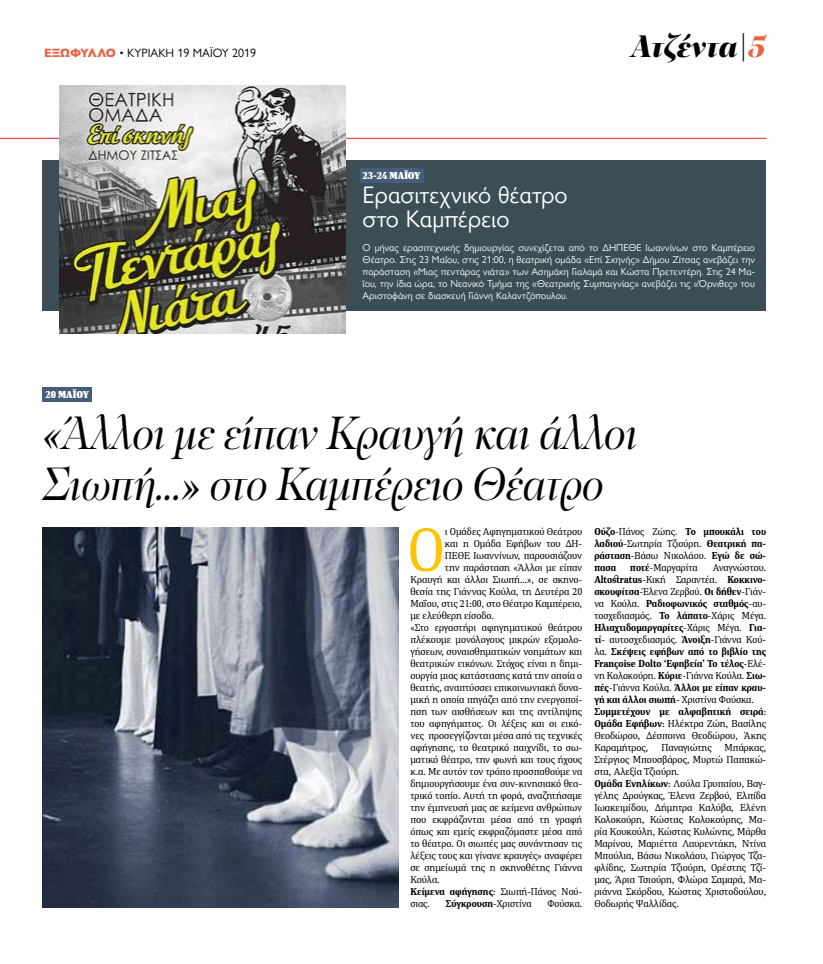
<style>
.page{position:relative;width:823px;height:964px;background:#fff}
.page>*{position:absolute;margin:0;border:0;box-sizing:border-box;transform-origin:0 0}
.t1{font:61.7px "PFDIN Serif";color:#ffc300}
.t2{font:italic 48px/51px "PF Regal Display Pro";letter-spacing:-.02em;color:#000;scale:.96 1}
.t3{font:italic 900 32px "PF Regal Display Pro";color:#000}
.t4{font:24px/24px "Gill Sans Nova";color:#fff}
.t5{font:12px "Gill Sans Nova";color:#000}
.t6{font:10px/12px "PFDIN Serif";color:#000}
.t7{font:10px/12px "Gill Sans Nova";color:#fff;text-align:justify}
.t8{font:700 10px/12px "PFDIN Serif";color:#000;text-align:justify}
.t9{font:900 10px "PFDIN Serif";color:#fff}
.s1{font-weight:800;color:#e46644}
.s2{color:#e46644}
.s3{font-weight:700}
.s4{font-weight:400}
</style>
<div class="page">
<hr style="left:0;top:138px;width:765px;height:1px;background:#ed1d24">
<div style="left:43px;top:160px;width:722px;height:151px;background:#3b4d57"></div>
<div style="left:359px;top:169px;width:64px;height:14px;background:#455c7b"></div>
<div style="left:43px;top:387px;width:49px;height:14px;background:#455c7b"></div>
<img style="left:60px;top:85px;width:285px;height:248px">
<img style="left:43px;top:527px;width:355px;height:380px">
<p class="t5" style="left:44px;top:45px;width:213px"><span class="s1">ΕΞΩΦΥΛΛΟ</span> • ΚΥΡΙΑΚΗ 19 ΜΑΪΟΥ 2019</p>
<h3 class="t3" style="left:630px;top:26px;width:137px">Ατζέντα|<span class="s2">5</span></h3>
<p class="t9" style="left:362px;top:169px;width:59px">23-24 ΜΑΐΟΥ</p>
<h3 class="t4" style="left:362px;top:183px;width:206px">Ερασιτεχνικό θέατρο στο Καμπέρειο</h3>
<p class="t7" style="left:362px;top:242px;width:393px">Ο μήνας ερασιτεχνικής δημιουργίας συνεχίζεται από το ΔΗΠΕΘΕ Ιωαννίνων στο Καμπέρειο Θέατρο. Στις 23 Μαΐου, στις 21:00, η θεατρική ομάδα «Επί Σκηνής» Δήμου Ζίτσας ανεβάζει την παράσταση «Μιας πεντάρας νιάτα» των Ασημάκη Γιαλαμά και Κώστα Πρετεντέρη. Στις 24 Μα&shy;ΐου, την ίδια ώρα, το Νεανικό Τμήμα της «Θεατρικής Συμπαιγνίας» ανεβάζει τις «Όρνιθες» του Αριστοφάνη σε διασκευή Γιάννη Καλαντζόπουλου.</p>
<p class="t9" style="left:45px;top:388px;width:45px">20 ΜΑΐΟΥ</p>
<h2 class="t2" style="left:43px;top:408px;width:621px">«Άλλοι με είπαν Κραυγή και άλλοι<br>Σιωπή…» στο Καμπέρειο Θέατρο</h2>
<h1 class="t1" style="left:407px;top:511px;width:39px">Ο</h1>
<p class="t6" style="left:444px;top:526px;width:139px">ι Ομάδες Αφηγηματικού Θεάτρου</p>
<p class="t6" style="left:444px;top:538px;width:139px">και η Ομάδα Εφήβων του ΔΗ-</p>
<p class="t6" style="left:444px;top:550px;width:139px">ΠΕΘΕ Ιωαννίνων, παρουσιάζουν</p>
<p class="t6" style="left:444px;top:562px;width:139px">την παράσταση «Άλλοι με είπαν</p>
<p class="t6" style="left:410px;top:574px;width:173px">Κραυγή και άλλοι Σιωπή…», σε σκηνο-</p>
<p class="t6" style="left:410px;top:586px;width:173px">θεσία της Γιάννας Κούλα, τη Δευτέρα 20</p>
<p class="t6" style="left:410px;top:598px;width:173px">Μαΐου, στις 21:00, στο Θέατρο Καμπέρειο,</p>
<p class="t6" style="left:410px;top:610px;width:85px">με ελεύθερη είσοδο.</p>
<p class="t6" style="left:410px;top:622px;width:173px">«Στο εργαστήρι αφηγηματικού θεάτρου</p>
<p class="t6" style="left:410px;top:634px;width:173px">πλέκουμε μονόλογους μικρών εξομολο-</p>
<p class="t6" style="left:410px;top:646px;width:173px">γήσεων, συναισθηματικών νοημάτων και</p>
<p class="t6" style="left:410px;top:658px;width:173px">θεατρικών εικόνων. Στόχος είναι η δημι-</p>
<p class="t6" style="left:410px;top:670px;width:173px">ουργία μιας κατάστασης κατά την οποία ο</p>
<p class="t6" style="left:410px;top:682px;width:173px">θεατής, αναπτύσσει επικοινωνιακή δυνα-</p>
<p class="t6" style="left:410px;top:694px;width:173px">μική η οποία πηγάζει από την ενεργοποί-</p>
<p class="t6" style="left:410px;top:706px;width:173px">ηση των αισθήσεων και της αντίληψης</p>
<p class="t6" style="left:410px;top:718px;width:173px">του αφηγήματος. Οι λέξεις και οι εικό-</p>
<p class="t6" style="left:410px;top:730px;width:173px">νες προσεγγίζονται μέσα από τις τεχνικές</p>
<p class="t6" style="left:410px;top:742px;width:173px">αφήγησης, το θεατρικό παιχνίδι, το σω-</p>
<p class="t6" style="left:410px;top:754px;width:173px">ματικό θέατρο, την φωνή και τους ήχους</p>
<p class="t6" style="left:410px;top:766px;width:173px">κ.α. Με αυτόν τον τρόπο προσπαθούμε να</p>
<p class="t6" style="left:410px;top:778px;width:173px">δημιουργήσουμε ένα συν-κινησιακό θεα-</p>
<p class="t6" style="left:410px;top:790px;width:173px">τρικό τοπίο. Αυτή τη φορά, αναζητήσαμε</p>
<p class="t6" style="left:410px;top:802px;width:173px">την έμπνευσή μας σε κείμενα ανθρώπων</p>
<p class="t6" style="left:410px;top:814px;width:173px">που εκφράζονται μέσα από τη γραφή</p>
<p class="t6" style="left:410px;top:826px;width:173px">όπως και εμείς εκφραζόμαστε μέσα από</p>
<p class="t6" style="left:410px;top:838px;width:173px">το θέατρο. Οι σιωπές μας συνάντησαν τις</p>
<p class="t6" style="left:410px;top:850px;width:173px">λέξεις τους και γίνανε κραυγές» αναφέρει</p>
<p class="t6" style="left:410px;top:862px;width:173px">σε σημείωμά της η σκηνοθέτης Γιάννα</p>
<p class="t6" style="left:410px;top:874px;width:31px">Κούλα.</p>
<p class="t6" style="left:410px;top:886px;width:173px"><span class="s3">Κείμενα αφήγησης</span>: Σιωπή-Πάνος Νού-</p>
<p class="t6" style="left:410px;top:898px;width:21px">σιας.</p>
<p class="t8" style="left:445px;top:898px;width:87px">Σύγκρουση<span class="s4">-Χριστίνα</span></p>
<p class="t6" style="left:547px;top:898px;width:36px">Φούσκα.</p>
<p class="t8" style="left:594px;top:526px;width:173px">Ούζο<span class="s4">-Πάνος Ζώης.</span> Το μπουκάλι του λαδιού<span class="s4">-Σωτηρία Τζιούρη.</span> Θεατρική πα&shy;ράσταση<span class="s4">-Βάσω Νικολάου.</span> Εγώ δε σώ&shy;πασα</p>
<p class="t6" style="left:630px;top:562px;width:69px"><span class="s3">ποτέ</span>-Μαργαρίτα</p>
<p class="t6" style="left:594px;top:562px;width:173px;text-indent:118px">Αναγνώστου.<br><span class="s3">Altostratus</span>-Κική Σαραντέα. <span class="s3">Κοκκινο&shy;σκουφίτσα</span>-Έλενα Ζερβού. <span class="s3">Οι δήθεν</span>-Γιάν&shy;να Κούλα. <span class="s3">Ραδιοφωνικός σταθμός</span>-αυ&shy;τοσχεδιασμός. <span class="s3">Το λάπατο</span>-Χάρις Μέγα.<br><span class="s3">Ηλιαχτιδομαργαρίτες</span>-Χάρις Μέγα. <span class="s3">Για&shy;τί</span>- αυτοσχεδιασμός. <span class="s3">Άνοιξη</span>-Γιάννα Κού&shy;λα. <span class="s3">Σκέψεις εφήβων από το βιβλίο της Françoise Dolto ‘Εφηβεία’ Το τέλος</span>-Ελέ&shy;νη Κολοκούρη. <span class="s3">Κύριε</span>-Γιάννα Κούλα. <span class="s3">Σιω&shy;πές</span>-Γιάννα Κούλα. <span class="s3">Άλλοι με είπαν κραυ&shy;γή και άλλοι σιωπή</span>- Χριστίνα Φούσκα.<br><span class="s3">Συμμετέχουν με αλφαβητική σειρά</span>:<br><span class="s3">Ομάδα Εφήβων</span>: Ηλέκτρα Ζώη, Βασίλης Θεοδώρου, Δέσποινα Θεοδώρου, Άκης Καραμήτρος,</p>
<p class="t6" style="left:594px;top:742px;width:173px;text-indent:130px">Μπάρκας,<br>Στέργιος Μπουσβάρος, Μυρτώ Παπακώ&shy;στα, Αλεξία Τζιούρη.<br><span class="s3">Ομάδα Ενηλίκων</span>: Λούλα Γρυπαίου, Βαγ&shy;γέλης Δρούγκας, Έλενα Ζερβού, Ελπίδα<br>Ιωακειμίδου, Δήμητρα Καλύβα, Ελένη<br>Κολοκούρη, Κώστας Κολοκούρης, Μα&shy;ρία Κουκούλη, Κώστας Κυλώνης, Μάρθα<br>Μαρίνου, Μαριέττα Λαυρεντάκη, Ντίνα<br>Μπούλια, Βάσω Νικολάου, Γιώργος Τζα&shy;φλίδης, Σωτηρία Τζιούρη, Ορέστης Τζί&shy;μας, Άρια Τσιούρη, Φλώρα Σαμαρά, Μα&shy;ριάννα Σκόρδου, Κώστας Χριστοδούλου,<br>Θοδωρής Ψαλλίδας.</p>
<p class="t6" style="left:661px;top:742px;width:52px">Παναγιώτης</p>
</div>
